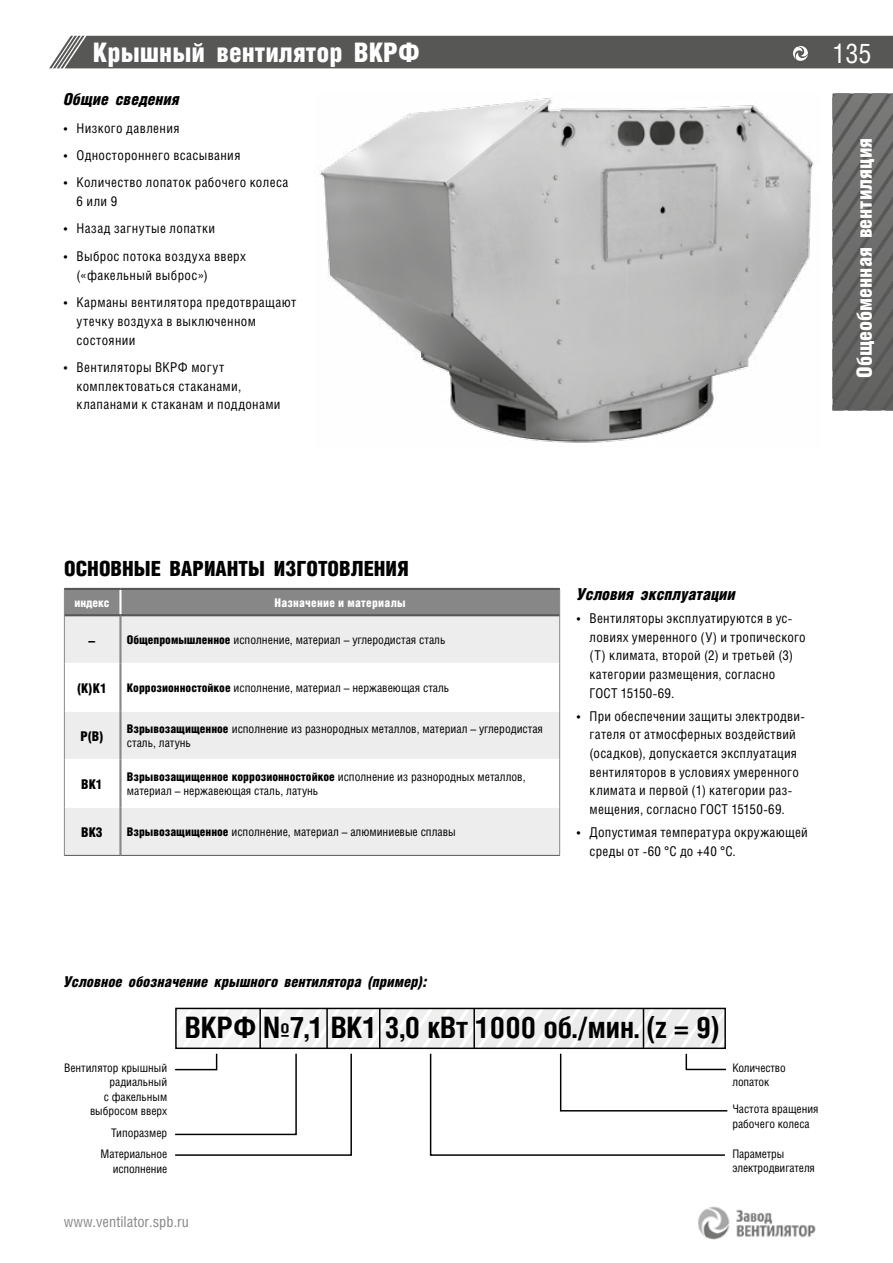
<style>
.page{position:relative;width:893px;height:1263px;background:#fff}
.page>*{position:absolute;margin:0;border:0;box-sizing:border-box;transform-origin:0 0}
.t1{font:700 29.55px "Helios Cond C";color:#000}
.t2{font:900 27px "Helios Cond";color:#fff}
.t3{font:27px "Helios Cond C";color:#fff}
.t4{font:900 21px "Helios Cond";color:#000}
.t5{font:900 21px "Helios Cond";color:#fff}
.t6{font:italic 900 16.5px "Helios Cond";color:#000}
.t7{font:italic 900 15px "Helios Cond";color:#000}
.t8{font:15px "Helios Cond C";color:#878787}
.t9{font:13.5px/18.8px "Helios Cond C";letter-spacing:.025em;color:#000}
.t10{font:900 13.5px "Helios Cond";color:#000}
.t11{font:12px/14.4px "Helios Cond C";color:#000}
.t12{font:900 12px "Helios Cond";color:#000}
.t13{font:900 12px "Helios Cond";letter-spacing:.015em;color:#fff}
.t14{font:11.85px/14.1px "Helios Cond C";color:#000}
.s1{font-style:inherit}
.s2{font-family:"Helios Cond";font-weight:900;font-size:13.5px}
.s3{font-family:"Helios Cond";font-weight:900}
.s4{font-family:"Helios Cond C";font-weight:400}
</style>
<div class="page">
<svg style="left:833px;top:94px;width:60px;height:316px;background:#686867"></svg>
<img style="left:698px;top:1206px;width:118px;height:34px">
<div style="left:49px;top:36px;width:844px;height:32px;background:#575756"></div>
<svg style="left:175px;top:1008px;width:553px;height:148px"></svg>
<div style="left:65px;top:616px;width:494px;height:239px;background:#ededed"></div>
<svg style="left:65px;top:664px;width:494px;height:143px"></svg>
<hr style="left:65px;top:663px;width:54px;height:1px;background:#fff">
<hr style="left:122px;top:663px;width:437px;height:1px;background:#fff">
<hr style="left:65px;top:711px;width:54px;height:1px;background:#fff">
<hr style="left:122px;top:711px;width:437px;height:1px;background:#fff">
<hr style="left:65px;top:759px;width:54px;height:1px;background:#fff">
<hr style="left:122px;top:759px;width:437px;height:1px;background:#fff">
<hr style="left:65px;top:807px;width:54px;height:1px;background:#fff">
<hr style="left:122px;top:807px;width:437px;height:1px;background:#fff">
<div style="left:64px;top:590px;width:496px;height:25px;background:#878787"></div>
<hr style="left:64px;top:615px;width:1px;height:48px;background:#878787">
<hr style="left:559px;top:615px;width:1px;height:48px;background:#878787">
<hr style="left:64px;top:663px;width:1px;height:48px;background:#878787">
<hr style="left:559px;top:663px;width:1px;height:48px;background:#878787">
<hr style="left:64px;top:711px;width:1px;height:48px;background:#878787">
<hr style="left:559px;top:711px;width:1px;height:48px;background:#878787">
<hr style="left:64px;top:759px;width:1px;height:48px;background:#878787">
<hr style="left:559px;top:759px;width:1px;height:48px;background:#878787">
<hr style="left:64px;top:807px;width:1px;height:48px;background:#878787">
<hr style="left:559px;top:807px;width:1px;height:48px;background:#878787">
<hr style="left:119px;top:590px;width:3px;height:24px;background:#fff">
<hr style="left:119px;top:616px;width:3px;height:47px;background:#878787">
<hr style="left:119px;top:663px;width:3px;height:48px;background:#878787">
<hr style="left:119px;top:711px;width:3px;height:48px;background:#878787">
<hr style="left:119px;top:759px;width:3px;height:48px;background:#878787">
<hr style="left:119px;top:807px;width:3px;height:48px;background:#878787">
<hr style="left:64px;top:588px;width:56px;height:2px;background:#575756">
<hr style="left:120px;top:588px;width:440px;height:2px;background:#575756">
<hr style="left:65px;top:614px;width:55px;height:2px;background:#575756">
<hr style="left:120px;top:614px;width:439px;height:2px;background:#575756">
<hr style="left:64px;top:855px;width:56px;height:1px;background:#575756">
<hr style="left:120px;top:855px;width:440px;height:1px;background:#575756">
<img style="left:315px;top:94px;width:499px;height:349px">
<h2 class="t2" style="left:93px;top:37px;width:328px">Крышный вентилятор <span class="s1">ВКРФ</span></h2>
<p class="t6" style="left:64px;top:90px;width:117px">Общие сведения</p>
<p class="t9" style="left:64px;top:118px;width:117px">• Низкого давления</p>
<p class="t9" style="left:64px;top:146px;width:178px">• Одностороннего всасывания</p>
<p class="t9" style="left:77px;top:173px;width:213px;text-indent:-13px">• Количество лопаток рабочего колеса<br>6 или 9</p>
<p class="t9" style="left:64px;top:219px;width:153px">• Назад загнутые лопатки</p>
<p class="t9" style="left:77px;top:246px;width:171px;text-indent:-13px">• Выброс потока воздуха вверх («факельный выброс»)</p>
<p class="t9" style="left:77px;top:292px;width:221px;text-indent:-13px">• Карманы вентилятора предотвращают утечку воздуха в выключенном состоянии</p>
<p class="t9" style="left:77px;top:357px;width:206px;text-indent:-13px">• Вентиляторы <span class="s1">ВКРФ</span> могут комплектоваться стаканами, клапанами к стаканам и поддонами</p>
<h2 class="t3" style="left:833px;top:37px;width:40px">135</h2>
<h3 class="t5" style="left:852px;top:378px;width:241px;rotate:-90deg">Общеобменная вентиляция</h3>
<h3 class="t4" style="left:64px;top:556px;width:346px">ОСНОВНЫЕ ВАРИАНТЫ ИЗГОТОВЛЕНИЯ</h3>
<p class="t13" style="left:75px;top:596px;width:36px">индекс</p>
<p class="t13" style="left:274px;top:596px;width:133px">Назначение и материалы</p>
<p class="t11" style="left:89px;top:632px;width:358px"><span class="s2">–</span> <span class="s3">Общепромышленное</span> исполнение, материал – углеродистая сталь</p>
<p class="t10" style="left:77px;top:680px;width:31px">(К)К1</p>
<p class="t11" style="left:127px;top:680px;width:324px"><span class="s3">Коррозионностойкое</span> исполнение, материал – нержавеющая сталь</p>
<p class="t10" style="left:80px;top:728px;width:25px">Р(В)</p>
<p class="t11" style="left:127px;top:721px;width:418px"><span class="s3">Взрывозащищенное</span> исполнение из разнородных металлов, материал – углеродистая сталь, латунь</p>
<p class="t10" style="left:81px;top:776px;width:23px">ВК1</p>
<p class="t12" style="left:127px;top:770px;width:400px">Взрывозащищенное коррозионностойкое <span class="s4">исполнение из разнородных металлов,</span></p>
<p class="t11" style="left:127px;top:784px;width:193px">материал – нержавеющая сталь, латунь</p>
<p class="t10" style="left:81px;top:824px;width:23px">ВК3</p>
<p class="t11" style="left:127px;top:824px;width:330px"><span class="s3">Взрывозащищенное</span> исполнение, материал – алюминиевые сплавы</p>
<p class="t6" style="left:577px;top:585px;width:161px">Условия эксплуатации</p>
<p class="t9" style="left:590px;top:608px;width:218px;text-indent:-13px">• Вентиляторы эксплуатируются в ус&shy;ловиях умеренного (У) и тропического (Т) климата, второй (2) и третьей (3) категории размещения, согласно<br>ГОСТ 15150-69.</p>
<p class="t9" style="left:577px;top:706px;width:230px;text-align:center">• При обеспечении защиты электродви&shy;гателя от атмосферных воздействий (осадков), допускается эксплуатация вентиляторов в условиях умеренного климата и первой (1) категории раз&shy;мещения, согласно ГОСТ 15150-69.</p>
<p class="t9" style="left:590px;top:822px;width:220px;text-indent:-13px">• Допустимая температура окружающей среды от -60 °С до +40 °С.</p>
<p class="t7" style="left:64px;top:973px;width:365px">Условное обозначение крышного вентилятора (пример):</p>
<p class="t14" style="left:64px;top:1061px;width:105px;text-align:right">Вентилятор крышный радиальный<br>с факельным выбросом вверх</p>
<p class="t14" style="left:111px;top:1125px;width:58px">Типоразмер</p>
<p class="t14" style="left:101px;top:1147px;width:68px;text-align:right">Материальное исполнение</p>
<h1 class="t1" style="left:185px;top:1010px;width:537px">ВКРФ №7,1 ВК1 3,0 кВт 1000 об./мин. (z = 9)</h1>
<p class="t14" style="left:732px;top:1061px;width:55px">Количество лопаток</p>
<p class="t14" style="left:732px;top:1102px;width:88px">Частота вращения рабочего колеса</p>
<p class="t14" style="left:732px;top:1147px;width:84px">Параметры электродвигателя</p>
<p class="t8" style="left:64px;top:1213px;width:127px">www.ventilator.spb.ru</p>
</div>
